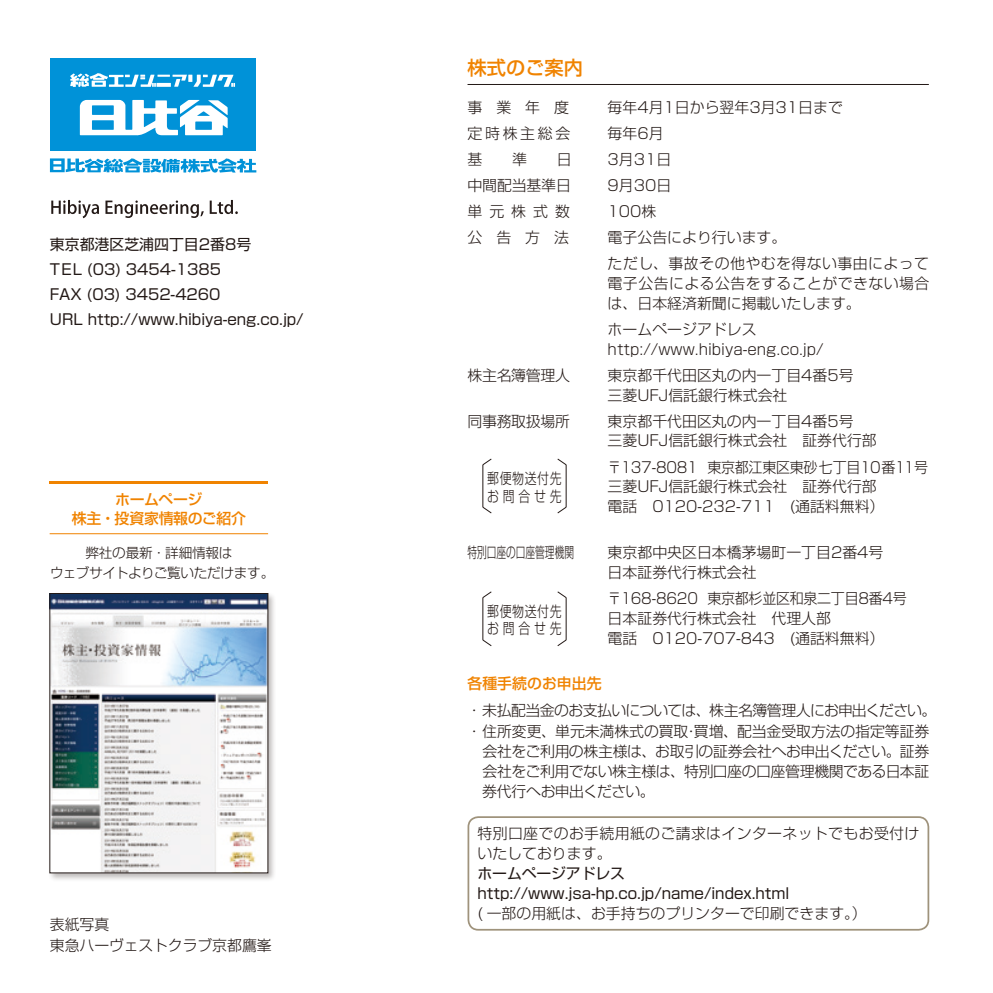
<style>
.page{position:relative;width:993px;height:993px;background:#fff}
.page>*{position:absolute;margin:0;border:0;box-sizing:border-box;transform-origin:0 0}
.t1{font:500 19.25px "Shin Go Pro";color:#f08300}
.t2{font:300 14.88px/19.8px "Shin Go Pro";color:#231916}
.t3{font:300 14.88px/19.8px "Shin Go Pro";color:#231916;scale:.94 1}
.t4{font:14.88px/24.8px "Shin Go Pro";color:#231916}
.t5{font:300 14.88px/26.1px "Shin Go Pro";letter-spacing:.03em;color:#231916}
.t6{font:300 14.88px/21.3px "Shin Go Pro";letter-spacing:-.025em;color:#231916}
.t7{font:300 14.88px/19.8px "Shin Go Pro";letter-spacing:.025em;color:#231916}
.t8{font:500 14.88px/19.8px "Shin Go Pro";letter-spacing:-.015em;color:#f08300;text-align:center}
.t9{font:300 14.88px/17.3px "Shin Go Pro";letter-spacing:.05em;color:#231916;scale:.8 1}
.t10{font:300 14.88px "Shin Go Pro";letter-spacing:-.02em;color:#231916}
.t11{font:300 14.88px "Shin Go Pro";color:#231916;scale:.65 1}
.t12{font:300 13.65px/19.8px "Shin Go Pro";letter-spacing:-.025em;color:#231916;text-align:center}
</style>
<div class="page">
<div style="left:50px;top:58px;width:206px;height:93px;background:#0092d8"></div>
<svg style="left:50px;top:158px;width:206px;height:15px"></svg>
<svg style="left:70px;top:73px;width:165px;height:14px"></svg>
<svg style="left:80px;top:100px;width:147px;height:36px"></svg>
<svg style="left:51px;top:200px;width:187px;height:18px"></svg>
<hr style="left:467px;top:84px;width:461px;height:1px;background:#231916">
<div style="left:467px;top:816px;width:461px;height:114px;border:2px solid #9f937c;border-radius:10px"></div>
<svg style="left:483px;top:458px;width:9px;height:8px"></svg>
<svg style="left:482px;top:505px;width:10px;height:9px"></svg>
<hr style="left:482px;top:464px;width:1px;height:43px;background:#231916">
<svg style="left:557px;top:505px;width:10px;height:9px"></svg>
<svg style="left:557px;top:458px;width:10px;height:8px"></svg>
<hr style="left:565px;top:464px;width:1px;height:43px;background:#231916">
<svg style="left:483px;top:591px;width:9px;height:7px"></svg>
<svg style="left:482px;top:638px;width:10px;height:8px"></svg>
<hr style="left:482px;top:597px;width:1px;height:42px;background:#231916">
<svg style="left:557px;top:638px;width:10px;height:8px"></svg>
<svg style="left:557px;top:591px;width:10px;height:7px"></svg>
<hr style="left:565px;top:597px;width:1px;height:42px;background:#231916">
<div style="left:48px;top:591px;width:229px;height:290px;background:#231916;opacity:.3"></div>
<img style="left:52px;top:595px;width:214px;height:275px">
<hr style="left:50px;top:481px;width:218px;height:3px;background:#f08300">
<hr style="left:50px;top:533px;width:218px;height:1px;background:#f08300">
<p class="t4" style="left:50px;top:230px;width:255px">東京都港区芝浦四丁目2番8号<br>TEL (03) 3454-1385<br>FAX (03) 3452-4260<br>URL http://www.hibiya-eng.co.jp/</p>
<p class="t8" style="left:72px;top:487px;width:176px">ホームページ<br>株主・投資家情報のご紹介</p>
<p class="t12" style="left:50px;top:541px;width:226px">弊社の最新・詳細情報は<br>ウェブサイトよりご覧いただけます。</p>
<p class="t2" style="left:50px;top:912px;width:223px;line-height:21.2px">表紙写真<br>東急ハーヴェストクラブ京都鷹峯</p>
<p class="t1" style="left:467px;top:52px;width:117px">株式のご案内</p>
<p class="t2" style="left:467px;top:95px;width:103px">事業年度</p>
<p class="t2" style="left:607px;top:95px;width:237px">毎年4月1日から翌年3月31日まで</p>
<p class="t2" style="left:467px;top:121px;width:104px">定時株主総会</p>
<p class="t2" style="left:607px;top:121px;width:57px">毎年6月</p>
<p class="t2" style="left:467px;top:147px;width:16px">基</p>
<p class="t2" style="left:512px;top:147px;width:16px">準</p>
<p class="t2" style="left:556px;top:147px;width:16px">日</p>
<p class="t2" style="left:607px;top:147px;width:65px">3月31日</p>
<p class="t2" style="left:467px;top:173px;width:105px">中間配当基準日</p>
<p class="t2" style="left:607px;top:173px;width:65px">9月30日</p>
<p class="t2" style="left:467px;top:199px;width:104px">単元株式数</p>
<p class="t2" style="left:607px;top:199px;width:50px">100株</p>
<p class="t2" style="left:467px;top:225px;width:103px">公告方法</p>
<p class="t5" style="left:607px;top:222px;width:323px">電子公告により行います。<br>ただし、事故その他やむを得ない事由によって</p>
<p class="t5" style="left:607px;top:271px;width:323px;line-height:19.8px">電子公告による公告をすることができない場合は、日本経済新聞に掲載いたします。</p>
<p class="t2" style="left:607px;top:317px;width:217px">ホームページアドレスhttp://www.hibiya-eng.co.jp/</p>
<p class="t10" style="left:467px;top:363px;width:104px">株主名簿管理人</p>
<p class="t2" style="left:607px;top:363px;width:247px">東京都千代田区丸の内一丁目4番5号三菱UFJ信託銀行株式会社</p>
<p class="t10" style="left:467px;top:408px;width:104px">同事務取扱場所</p>
<p class="t2" style="left:607px;top:409px;width:270px">東京都千代田区丸の内一丁目4番5号<br>三菱UFJ信託銀行株式会社　証券代行部</p>
<p class="t3" style="left:607px;top:455px;width:342px">〒137-8081 東京都江東区東砂七丁目10番11号三菱UFJ信託銀行株式会社　証券代行部<br>電話　0120-232-711　(通話料無料）</p>
<p class="t11" style="left:467px;top:540px;width:165px">特別口座の口座管理機関</p>
<p class="t2" style="left:607px;top:540px;width:277px">東京都中央区日本橋茅場町一丁目2番4号日本証券代行株式会社</p>
<p class="t3" style="left:607px;top:586px;width:320px">〒168-8620 東京都杉並区和泉二丁目8番4号日本証券代行株式会社　代理人部<br>電話　0120-707-843　(通話料無料）</p>
<p class="t8" style="left:467px;top:671px;width:135px">各種手続のお申出先</p>
<p class="t6" style="left:466px;top:697px;width:471px">・ 未払配当金のお支払いについては、株主名簿管理人にお申出ください。・ 住所変更、単元未満株式の買取･買増、配当金受取方法の指定等証券</p>
<p class="t2" style="left:482px;top:739px;width:448px;text-align:justify">会社をご利用の株主様は、お取引の証券会社へお申出ください。証券会社をご利用でない株主様は、特別口座の口座管理機関である日本証券代行へお申出ください。</p>
<p class="t9" style="left:487px;top:468px;width:95px">郵便物送付先お問合せ先</p>
<p class="t9" style="left:487px;top:600px;width:95px">郵便物送付先お問合せ先</p>
<p class="t7" style="left:477px;top:821px;width:443px">特別口座でのお手続用紙のご請求はインターネットでもお受付けいたしております。</p>
<p class="t4" style="left:477px;top:861px;width:313px;line-height:19.8px">ホームページアドレス　http://www.jsa-hp.co.jp/name/index.html</p>
<p class="t2" style="left:477px;top:901px;width:390px">( 一部の用紙は、お手持ちのプリンターで印刷できます。）</p>
</div>
